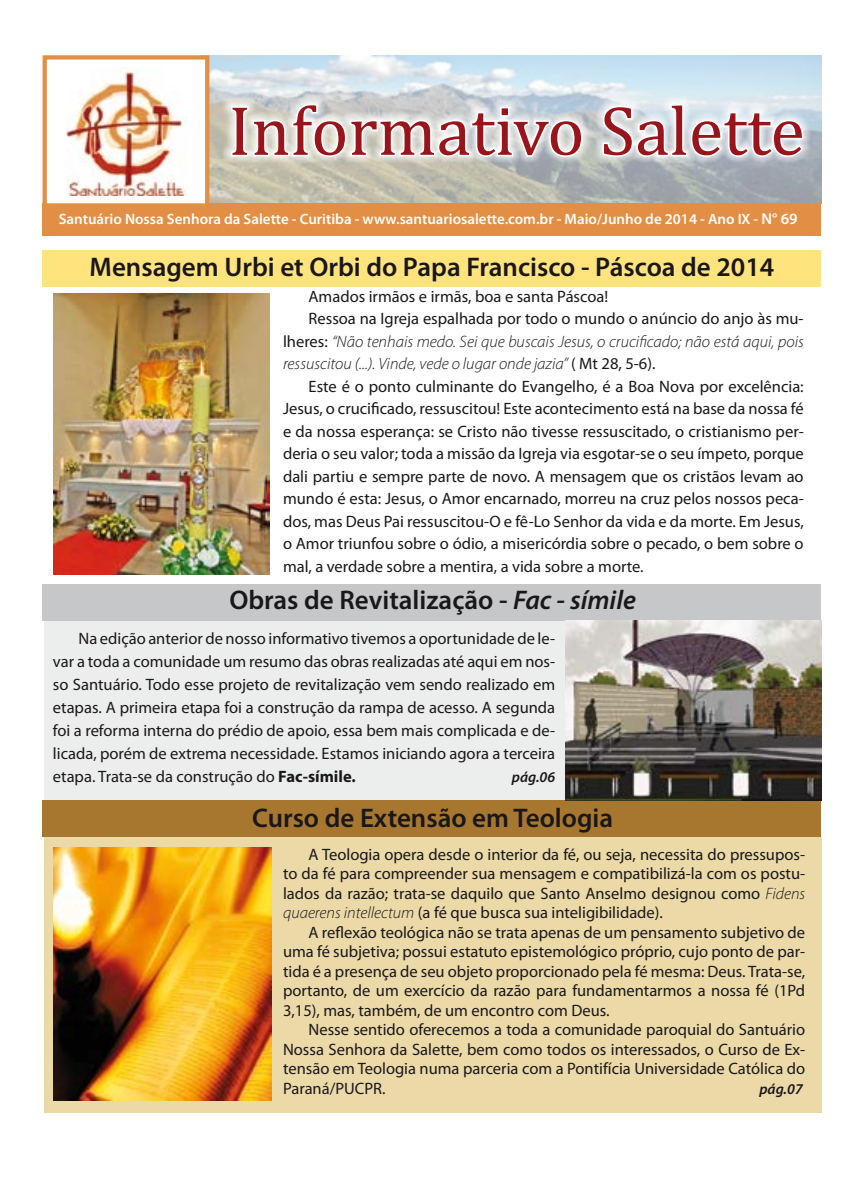
<style>
.page{position:relative;width:864px;height:1191px;background:#fff}
.page>*{position:absolute;margin:0;border:0;box-sizing:border-box;transform-origin:0 0}
.t1{font:70.5px "Cambria";color:#9a141b}
.t2{font:600 27px "Myriad Pro";color:#1a171b}
.t3{font:16.5px/19.5px "Myriad Pro";color:#1a171b;text-align:justify}
.t4{font:italic 300 16.5px "Myriad Pro";color:#1a171b}
.t5{font:600 15px "Myriad Pro";color:#fff}
.t6{font:italic 600 15px "Myriad Pro";color:#1a171b}
.s1{font-size:15.75px}
.s2{font-weight:400;font-style:normal}
.s3{font-style:italic}
.s4{font-weight:700}
.s5{font-weight:300;font-style:italic}
</style>
<div class="page">
<div style="left:44px;top:837px;width:777px;height:275px;background:#ebd9a7"></div>
<div style="left:43px;top:800px;width:778px;height:37px;background:#a7772f"></div>
<img style="left:209px;top:55px;width:612px;height:148px">
<div style="left:44px;top:620px;width:777px;height:180px;background:#eceded"></div>
<div style="left:43px;top:250px;width:778px;height:37px;background:#ffe37d"></div>
<div style="left:43px;top:584px;width:778px;height:36px;background:#c6c7c8"></div>
<div style="left:43px;top:203px;width:778px;height:33px;background:#e28e44"></div>
<img style="left:66px;top:67px;width:121px;height:129px">
<div style="left:43px;top:55px;width:166px;height:152px;border:4px solid #e19043"></div>
<svg style="left:222px;top:96px;width:588px;height:67px;background:#c8cdce"></svg>
<svg style="left:229px;top:102px;width:355px;height:57px"></svg>
<svg style="left:600px;top:103px;width:205px;height:56px"></svg>
<img style="left:53px;top:293px;width:216px;height:281px">
<img style="left:53px;top:847px;width:218px;height:254px">
<img style="left:565px;top:620px;width:256px;height:180px">
<h1 class="t1" style="left:228px;top:89px;width:577px">Informativo Salette</h1>
<p class="t5" style="left:59px;top:210px;width:740px">Santuário Nossa Senhora da Salette - Curitiba - www.santuariosalette.com.br - Maio/Junho de 2014 - Ano IX - <span class="s1">N° 69</span></p>
<h2 class="t2" style="left:89px;top:250px;width:686px">Mensagem Urbi et Orbi do Papa Francisco - Páscoa de 2014</h2>
<p class="t3" style="left:308px;top:286px;width:301px">Amados irmãos e irmãs, boa e santa Páscoa!</p>
<p class="t3" style="left:308px;top:308px;width:496px">Ressoa na Igreja espalhada por todo o mundo o anúncio do anjo às mu-</p>
<p class="t4" style="left:283px;top:331px;width:522px"><span class="s2">lheres:</span> “Não tenhais medo. Sei que buscais Jesus, o crucificado; não está aqui, pois</p>
<p class="t4" style="left:283px;top:354px;width:374px">ressuscitou (...). Vinde, vede o lugar onde jazia” <span class="s2">( Mt 28, 5-6).</span></p>
<p class="t3" style="left:308px;top:376px;width:496px">Este é o ponto culminante do Evangelho, é a Boa Nova por excelência:</p>
<p class="t3" style="left:283px;top:398px;width:522px">Jesus, o crucificado, ressuscitou! Este acontecimento está na base da nossa fé</p>
<p class="t3" style="left:283px;top:421px;width:522px">e da nossa esperança: se Cristo não tivesse ressuscitado, o cristianismo per-</p>
<p class="t3" style="left:283px;top:444px;width:522px">deria o seu valor; toda a missão da Igreja via esgotar-se o seu ímpeto, porque</p>
<p class="t3" style="left:283px;top:466px;width:522px">dali partiu e sempre parte de novo. A mensagem que os cristãos levam ao</p>
<p class="t3" style="left:283px;top:489px;width:522px">mundo é esta: Jesus, o Amor encarnado, morreu na cruz pelos nossos peca-</p>
<p class="t3" style="left:283px;top:511px;width:522px">dos, mas Deus Pai ressuscitou-O e fê-Lo Senhor da vida e da morte. Em Jesus,</p>
<p class="t3" style="left:283px;top:534px;width:522px">o Amor triunfou sobre o ódio, a misericórdia sobre o pecado, o bem sobre o</p>
<p class="t3" style="left:283px;top:556px;width:362px">mal, a verdade sobre a mentira, a vida sobre a morte.</p>
<h2 class="t2" style="left:229px;top:582px;width:408px">Obras de Revitalização - <span class="s3">Fac - símile</span></h2>
<p class="t3" style="left:53px;top:626px;width:503px;line-height:23.1px;text-indent:26px">Na edição anterior de nosso informativo tivemos a oportunidade de le&shy;var a toda a comunidade um resumo das obras realizadas até aqui em nos&shy;so Santuário. Todo esse projeto de revitalização vem sendo realizado em etapas. A primeira etapa foi a construção da rampa de acesso. A segunda foi a reforma interna do prédio de apoio, essa bem mais complicada e de&shy;licada, porém de extrema necessidade. Estamos iniciando agora a terceira etapa. Trata-se da construção do <span class="s4">Fac-símile.</span></p>
<p class="t6" style="left:511px;top:767px;width:45px">pág.06</p>
<h2 class="t2" style="left:252px;top:801px;width:362px">Curso de Extensão em Teologia</h2>
<p class="t3" style="left:283px;top:844px;width:523px;text-indent:26px">A Teologia opera desde o interior da fé, ou seja, necessita do pressupos&shy;to da fé para compreender sua mensagem e compatibilizá-la com os postu&shy;lados da razão; trata-se daquilo que Santo Anselmo designou como <span class="s5">Fidens quaerens intellectum</span> (a fé que busca sua inteligibilidade).</p>
<p class="t3" style="left:283px;top:922px;width:523px;text-indent:26px">A reflexão teológica não se trata apenas de um pensamento subjetivo de uma fé subjetiva; possui estatuto epistemológico próprio, cujo ponto de par&shy;tida é a presença de seu objeto proporcionado pela fé mesma: Deus. Trata-se, portanto, de um exercício da razão para fundamentarmos a nossa fé (1Pd 3,15), mas, também, de um encontro com Deus.</p>
<p class="t3" style="left:283px;top:1019px;width:523px;text-indent:26px">Nesse sentido oferecemos a toda a comunidade paroquial do Santuário Nossa Senhora da Salette, bem como todos os interessados, o Curso de Ex&shy;tensão em Teologia numa parceria com a Pontifícia Universidade Católica do Paraná/PUCPR.</p>
<p class="t6" style="left:759px;top:1079px;width:45px">pág.07</p>
</div>
